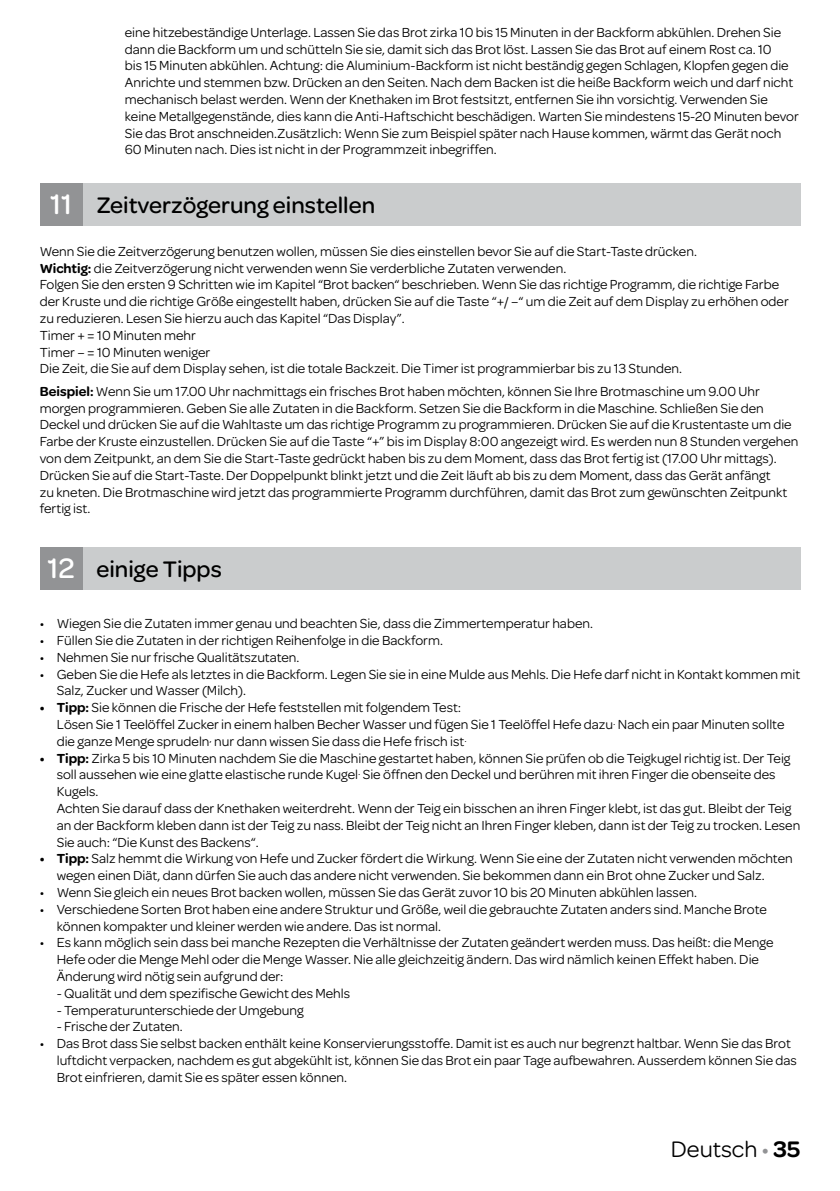
<style>
.page{position:relative;width:840px;height:1191px;background:#fff}
.page>*{position:absolute;margin:0;border:0;box-sizing:border-box;transform-origin:0 0}
.t1{font:500 24px "Omnes";color:#000}
.t2{font:24px "Omnes";color:#000}
.t3{font:14px/16.8px "Omnes";color:#000}
.s1{font-size:30px;color:#fff}
.s2{font-weight:600}
.s3{color:#929395}
</style>
<div class="page">
<div style="left:68px;top:183px;width:731px;height:43px;background:#cacccd"></div>
<div style="left:40px;top:183px;width:42px;height:43px;background:#929395"></div>
<div style="left:68px;top:547px;width:731px;height:42px;background:#cacccd"></div>
<div style="left:40px;top:547px;width:42px;height:42px;background:#929395"></div>
<p class="t3" style="left:125px;top:23px;width:675px">eine hitzebeständige Unterlage. Lassen Sie das Brot zirka 10 bis 15 Minuten in der Backform abkühlen. Drehen Sie dann die Backform um und schütteln Sie sie, damit sich das Brot löst. Lassen Sie das Brot auf einem Rost ca. 10<br>bis 15 Minuten abkühlen. Achtung: die Aluminium-Backform ist nicht beständig gegen Schlagen, Klopfen gegen die Anrichte und stemmen bzw. Drücken an den Seiten. Nach dem Backen ist die heiße Backform weich und darf nicht mechanisch belast werden. Wenn der Knethaken im Brot festsitzt, entfernen Sie ihn vorsichtig. Verwenden Sie keine Metallgegenstände, dies kann die Anti-Haftschicht beschädigen. Warten Sie mindestens 15-20 Minuten bevor Sie das Brot anschneiden.Zusätzlich: Wenn Sie zum Beispiel später nach Hause kommen, wärmt das Gerät noch 60 Minuten nach. Dies ist nicht in der Programmzeit inbegriffen.</p>
<h1 class="t1" style="left:50px;top:188px;width:326px"><span class="s1">11</span> Zeitverzögerung einstellen</h1>
<p class="t3" style="left:40px;top:242px;width:750px">Wenn Sie die Zeitverzögerung benutzen wollen, müssen Sie dies einstellen bevor Sie auf die Start-Taste drücken.<br><span class="s2">Wichtig:</span> die Zeitverzögerung nicht verwenden wenn Sie verderbliche Zutaten verwenden.<br>Folgen Sie den ersten 9 Schritten wie im Kapitel “Brot backen“ beschrieben. Wenn Sie das richtige Programm, die richtige Farbe der Kruste und die richtige Größe eingestellt haben, drücken Sie auf die Taste “+/ –“ um die Zeit auf dem Display zu erhöhen oder zu reduzieren. Lesen Sie hierzu auch das Kapitel “Das Display”.<br>Timer + = 10 Minuten mehr<br>Timer – = 10 Minuten weniger<br>Die Zeit, die Sie auf dem Display sehen, ist die totale Backzeit. Die Timer ist programmierbar bis zu 13 Stunden.</p>
<p class="t3" style="left:40px;top:382px;width:760px"><span class="s2">Beispiel:</span> Wenn Sie um 17.00 Uhr nachmittags ein frisches Brot haben möchten, können Sie Ihre Brotmaschine um 9.00 Uhr morgen programmieren. Geben Sie alle Zutaten in die Backform. Setzen Sie die Backform in die Maschine. Schließen Sie den Deckel und drücken Sie auf die Wahltaste um das richtige Programm zu programmieren. Drücken Sie auf die Krustentaste um die Farbe der Kruste einzustellen. Drücken Sie auf die Taste “+” bis im Display 8:00 angezeigt wird. Es werden nun 8 Stunden vergehen von dem Zeitpunkt, an dem Sie die Start-Taste gedrückt haben bis zu dem Moment, dass das Brot fertig ist (17.00 Uhr mittags).<br>Drücken Sie auf die Start-Taste. Der Doppelpunkt blinkt jetzt und die Zeit läuft ab bis zu dem Moment, dass das Gerät anfängt<br>zu kneten. Die Brotmaschine wird jetzt das programmierte Programm durchführen, damit das Brot zum gewünschten Zeitpunkt fertig ist.</p>
<h1 class="t1" style="left:47px;top:552px;width:176px"><span class="s1">12</span> einige Tipps</h1>
<p class="t3" style="left:40px;top:614px;width:554px">• Wiegen Sie die Zutaten immer genau und beachten Sie, dass die Zimmertemperatur haben.</p>
<p class="t3" style="left:40px;top:631px;width:404px">• Füllen Sie die Zutaten in der richtigen Reihenfolge in die Backform.</p>
<p class="t3" style="left:40px;top:648px;width:261px">• Nehmen Sie nur frische Qualitätszutaten.</p>
<p class="t3" style="left:57px;top:664px;width:744px;text-indent:-17px">• Geben Sie die Hefe als letztes in die Backform. Legen Sie sie in eine Mulde aus Mehls. Die Hefe darf nicht in Kontakt kommen mit<br>Salz, Zucker und Wasser (Milch).</p>
<p class="t3" style="left:57px;top:698px;width:728px;text-indent:-17px"><span class="s2">• Tipp:</span> Sie können die Frische der Hefe feststellen mit folgendem Test:<br>Lösen Sie 1 Teelöffel Zucker in einem halben Becher Wasser und fügen Sie 1 Teelöffel Hefe dazu. Nach ein paar Minuten sollte die ganze Menge sprudeln, nur dann wissen Sie dass die Hefe frisch ist.</p>
<p class="t3" style="left:57px;top:748px;width:744px;text-indent:-17px"><span class="s2">• Tipp:</span> Zirka 5 bis 10 Minuten nachdem Sie die Maschine gestartet haben, können Sie prüfen ob die Teigkugel richtig ist. Der Teig soll aussehen wie eine glatte elastische runde Kugel. Sie öffnen den Deckel und berühren mit ihren Finger die obenseite des Kugels.<br>Achten Sie darauf dass der Knethaken weiterdreht. Wenn der Teig ein bisschen an ihren Finger klebt, ist das gut. Bleibt der Teig an der Backform kleben dann ist der Teig zu nass. Bleibt der Teig nicht an Ihren Finger kleben, dann ist der Teig zu trocken. Lesen Sie auch: “Die Kunst des Backens“.</p>
<p class="t3" style="left:57px;top:849px;width:737px;text-indent:-17px"><span class="s2">• Tipp:</span> Salz hemmt die Wirkung von Hefe und Zucker fördert die Wirkung. Wenn Sie eine der Zutaten nicht verwenden möchten wegen einen Diät, dann dürfen Sie auch das andere nicht verwenden. Sie bekommen dann ein Brot ohne Zucker und Salz.</p>
<p class="t3" style="left:40px;top:883px;width:658px">• Wenn Sie gleich ein neues Brot backen wollen, müssen Sie das Gerät zuvor 10 bis 20 Minuten abkühlen lassen.</p>
<p class="t3" style="left:57px;top:900px;width:711px;text-indent:-17px">• Verschiedene Sorten Brot haben eine andere Struktur und Größe, weil die gebrauchte Zutaten anders sind. Manche Brote können kompakter und kleiner werden wie andere. Das ist normal.</p>
<p class="t3" style="left:57px;top:933px;width:717px;text-indent:-17px">• Es kann möglich sein dass bei manche Rezepten die Verhältnisse der Zutaten geändert werden muss. Das heißt: die Menge<br>Hefe oder die Menge Mehl oder die Menge Wasser. Nie alle gleichzeitig ändern. Das wird nämlich keinen Effekt haben. Die<br>Änderung wird nötig sein aufgrund der:</p>
<p class="t3" style="left:57px;top:984px;width:295px">- Qualität und dem spezifische Gewicht des Mehls</p>
<p class="t3" style="left:57px;top:1000px;width:248px">- Temperaturunterschiede der Umgebung</p>
<p class="t3" style="left:57px;top:1017px;width:127px">- Frische der Zutaten.</p>
<p class="t3" style="left:57px;top:1034px;width:741px;text-indent:-17px">• Das Brot dass Sie selbst backen enthält keine Konservierungsstoffe. Damit ist es auch nur begrenzt haltbar. Wenn Sie das Brot luftdicht verpacken, nachdem es gut abgekühlt ist, können Sie das Brot ein paar Tage aufbewahren. Ausserdem können Sie das<br>Brot einfrieren, damit Sie es später essen können.</p>
<h1 class="t2" style="left:670px;top:1132px;width:131px">Deutsch <span class="s3">•</span> <span class="s2">35</span></h1>
</div>
